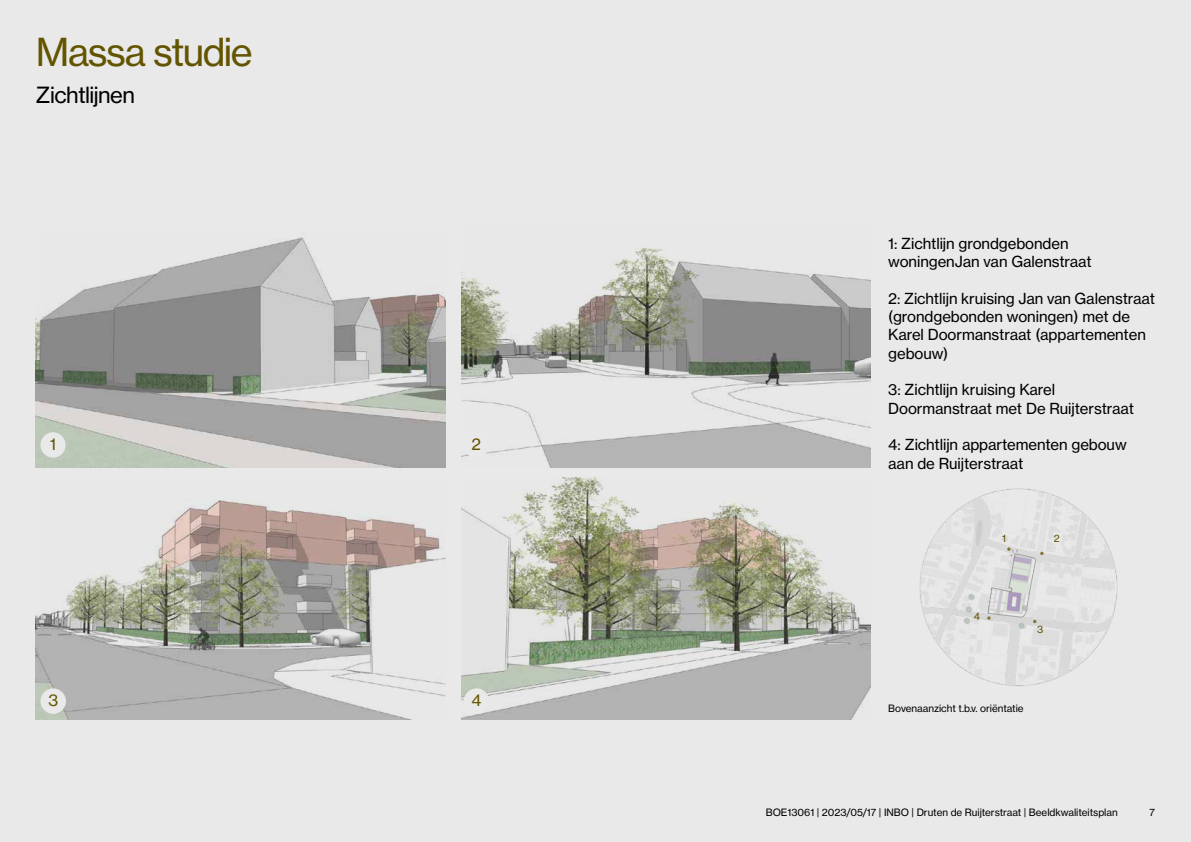
<style>
.page{position:relative;width:1191px;height:842px;background:#e9e9e9}
.page>*{position:absolute;margin:0;border:0;box-sizing:border-box;transform-origin:0 0}
.t1{font:38px "N Haas Grotesk TX Pro 55 Rg";letter-spacing:-.04em;color:#635400}
.t2{font:22px "N Haas Grotesk TX Pro 55 Rg";letter-spacing:-.025em;color:#000}
.t3{font:16px "N Haas Grotesk TX Pro 55 Rg";color:#635400}
.t4{font:15px/18.3px "N Haas Grotesk TX Pro 55 Rg";letter-spacing:-.005em;color:#000}
.t5{font:10px "N Haas Grotesk TX Pro 55 Rg";letter-spacing:-.005em;color:#000}
.t6{font:10px "N Haas Grotesk TX Pro 55 Rg";color:#635400}
</style>
<div class="page">
<img style="left:919px;top:488px;width:199px;height:198px">
<img style="left:461px;top:477px;width:410px;height:242px">
<img style="left:461px;top:248px;width:410px;height:219px">
<img style="left:36px;top:237px;width:409px;height:230px">
<img style="left:36px;top:499px;width:409px;height:220px">
<div style="left:40px;top:432px;width:26px;height:26px;border:16px solid #e9e9e9;border-radius:5px"></div>
<div style="left:50px;top:438px;width:6px;height:12px;background:#e9e9e9"></div>
<div style="left:40px;top:688px;width:26px;height:26px;border:16px solid #e9e9e9;border-radius:5px"></div>
<div style="left:48px;top:694px;width:10px;height:12px;background:#e9e9e9"></div>
<div style="left:464px;top:432px;width:25px;height:26px;border:16px solid #e9e9e9;border-radius:5px"></div>
<div style="left:471px;top:438px;width:10px;height:12px;background:#e9e9e9"></div>
<div style="left:464px;top:688px;width:25px;height:26px;border:16px solid #e9e9e9;border-radius:5px"></div>
<div style="left:471px;top:694px;width:11px;height:12px;background:#e9e9e9"></div>
<svg style="left:987px;top:616px;width:3px;height:4px"></svg>
<svg style="left:1007px;top:547px;width:3px;height:4px"></svg>
<h1 class="t1" style="left:36px;top:29px;width:218px">Massa studie</h1>
<h2 class="t2" style="left:36px;top:81px;width:100px">Zichtlijnen</h2>
<p class="t3" style="left:50px;top:435px;width:8px">1</p>
<p class="t3" style="left:48px;top:691px;width:11px">3</p>
<p class="t3" style="left:471px;top:435px;width:11px">2</p>
<p class="t3" style="left:471px;top:691px;width:11px">4</p>
<p class="t4" style="left:888px;top:234px;width:205px">1: Zichtlijn grondgebonden woningenJan van Galenstraat</p>
<p class="t4" style="left:888px;top:289px;width:268px">2: Zichtlijn kruising Jan van Galenstraat (grondgebonden woningen) met de<br>Karel Doormanstraat (appartementen gebouw)</p>
<p class="t4" style="left:888px;top:381px;width:247px">3: Zichtlijn kruising Karel<br>Doormanstraat met De Ruijterstraat</p>
<p class="t4" style="left:888px;top:436px;width:240px">4: Zichtlijn appartementen gebouw aan de Ruijterstraat</p>
<p class="t6" style="left:1002px;top:532px;width:5px">1</p>
<p class="t6" style="left:973px;top:610px;width:8px">4</p>
<p class="t6" style="left:1053px;top:532px;width:7px">2</p>
<p class="t6" style="left:1037px;top:623px;width:8px">3</p>
<p class="t5" style="left:888px;top:702px;width:137px">Bovenaanzicht t.b.v. oriëntatie</p>
<p class="t5" style="left:766px;top:806px;width:353px">BOE13061 | 2023/05/17 | INBO | Druten de Ruijterstraat | Beeldkwaliteitsplan</p>
<p class="t5" style="left:1149px;top:806px;width:7px">7</p>
</div>
